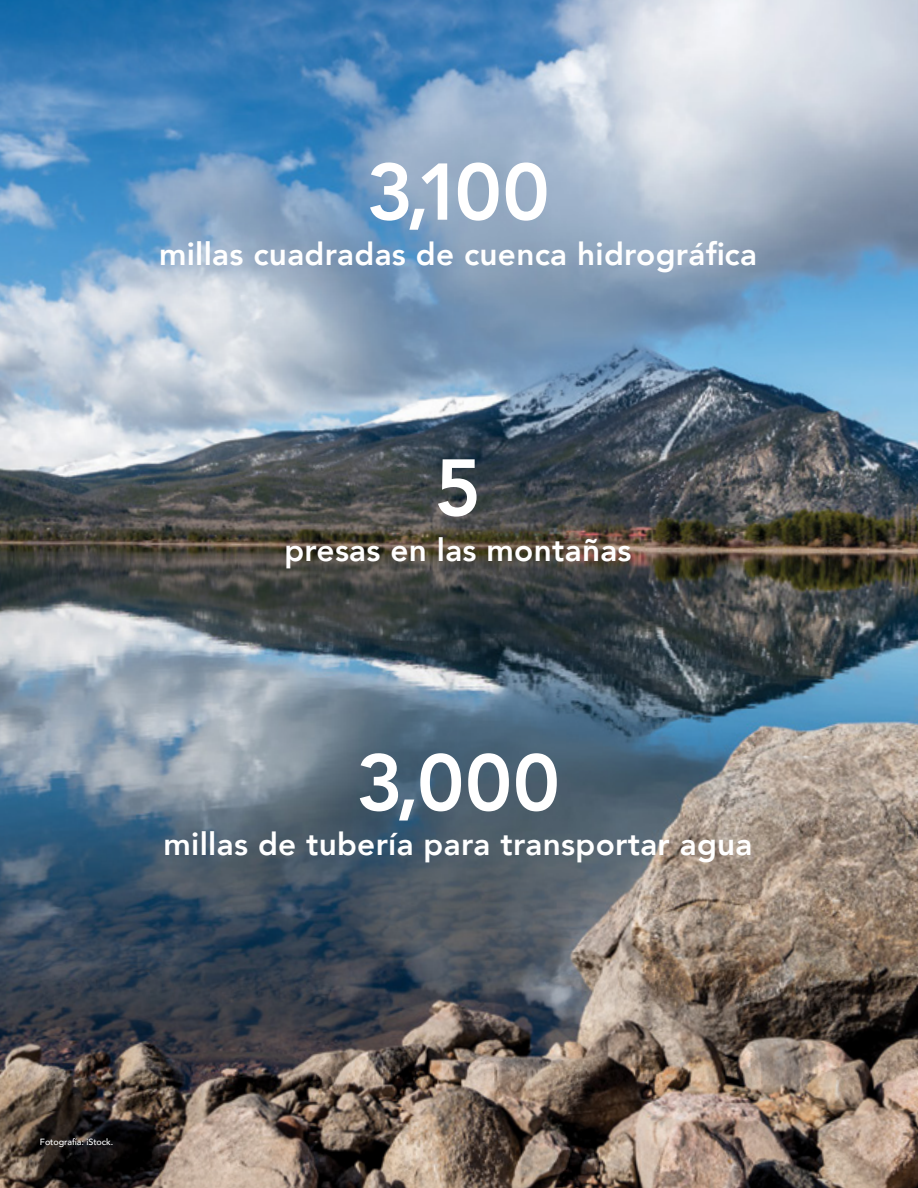
<style>
.page{position:relative;width:918px;height:1188px;background:#fff}
.page>*{position:absolute;margin:0;border:0;box-sizing:border-box;transform-origin:0 0}
.t1{font:800 79.5px "Avenir";letter-spacing:.01em;color:#fff}
.t2{font:800 31.5px "Avenir";letter-spacing:.01em;color:#fff}
.t3{font:500 9px "Avenir";letter-spacing:-.01em;color:#fff}
</style>
<div class="page">
<img style="left:0;top:0;width:918px;height:1188px">
<h1 class="t1" style="left:366px;top:130px;width:185px">3,100</h1>
<p class="t2" style="left:159px;top:229px;width:600px">millas cuadradas de cuenca hidrográfica</p>
<h1 class="t1" style="left:435px;top:426px;width:49px">5</h1>
<p class="t2" style="left:284px;top:525px;width:349px">presas en las montañas</p>
<h1 class="t1" style="left:356px;top:721px;width:205px">3,000</h1>
<p class="t2" style="left:164px;top:820px;width:590px">millas de tubería para transportar agua</p>
<p class="t3" style="left:40px;top:1134px;width:75px">Fotografía: iStock.</p>
</div>
